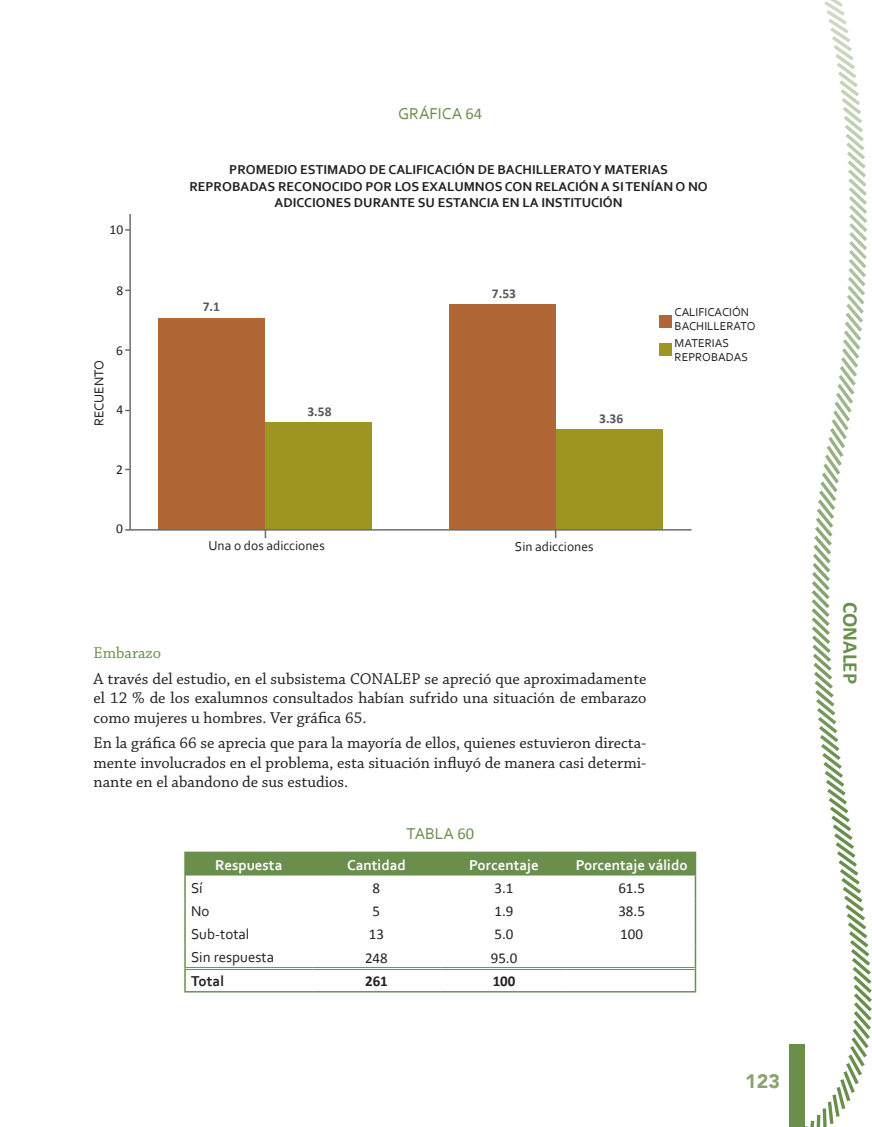
<style>
.page{position:relative;width:872px;height:1127px;background:#fff}
.page>*{position:absolute;margin:0;border:0;box-sizing:border-box;transform-origin:0 0}
.t1{font:700 21px "Calibri";color:#6a8f4d}
.t2{font:900 19.5px "Avenir";color:#8ba371}
.t3{font:16.5px/19.5px "Chaparral Pro";color:#231f20;text-align:justify}
.t4{font:16.5px "Corbel";color:#6a8f4d}
.t5{font:16.5px "Chaparral Pro";color:#6a8f4d}
.t6{font:700 15px "Corbel";color:#fff}
.t7{font:15px "Calibri";color:#231f20}
.t8{font:15px "Corbel";color:#231f20}
.t9{font:700 15px "Calibri";color:#231f20}
.t10{font:700 15px "Corbel";color:#231f20}
.t11{font:700 13.5px/16.5px "Corbel";color:#231f20;text-align:center}
.t12{font:13.5px "Corbel";color:#231f20}
.t13{font:700 13.5px "Calibri";color:#57585a}
.t14{font:13.5px "Calibri";color:#231f20}
.t15{font:12px/14.4px "Corbel";color:#231f20}
.s1{font-family:"Calibri"}
</style>
<div class="page">
<svg style="left:789px;top:0;width:83px;height:1127px"></svg>
<svg style="left:129px;top:214px;width:563px;height:317px"></svg>
<div style="left:659px;top:315px;width:13px;height:12px;background:#b16735"></div>
<div style="left:659px;top:343px;width:13px;height:12px;background:#9e9520"></div>
<div style="left:186px;top:853px;width:508px;height:22px;background:#6a8f4d"></div>
<hr style="left:184px;top:851px;width:129px;height:2px;background:#6a8f4d">
<hr style="left:184px;top:853px;width:2px;height:22px;background:#6a8f4d">
<hr style="left:313px;top:851px;width:127px;height:2px;background:#6a8f4d">
<hr style="left:440px;top:851px;width:128px;height:2px;background:#6a8f4d">
<hr style="left:568px;top:851px;width:128px;height:2px;background:#6a8f4d">
<hr style="left:694px;top:853px;width:2px;height:22px;background:#6a8f4d">
<hr style="left:184px;top:875px;width:2px;height:24px;background:#6a8f4d">
<hr style="left:694px;top:875px;width:2px;height:24px;background:#6a8f4d">
<hr style="left:184px;top:899px;width:2px;height:23px;background:#6a8f4d">
<hr style="left:694px;top:899px;width:2px;height:23px;background:#6a8f4d">
<hr style="left:184px;top:922px;width:2px;height:23px;background:#6a8f4d">
<hr style="left:694px;top:922px;width:2px;height:23px;background:#6a8f4d">
<hr style="left:184px;top:945px;width:2px;height:23px;background:#6a8f4d">
<hr style="left:694px;top:945px;width:2px;height:23px;background:#6a8f4d">
<hr style="left:184px;top:968px;width:2px;height:23px;background:#6a8f4d">
<hr style="left:694px;top:968px;width:2px;height:23px;background:#6a8f4d">
<hr style="left:184px;top:991px;width:129px;height:1px;background:#6a8f4d">
<hr style="left:313px;top:991px;width:127px;height:1px;background:#6a8f4d">
<hr style="left:440px;top:991px;width:128px;height:1px;background:#6a8f4d">
<hr style="left:568px;top:991px;width:128px;height:1px;background:#6a8f4d">
<hr style="left:186px;top:967px;width:127px;height:1px;background:#6a8f4d">
<hr style="left:186px;top:969px;width:127px;height:1px;background:#6a8f4d">
<hr style="left:313px;top:967px;width:127px;height:1px;background:#6a8f4d">
<hr style="left:313px;top:969px;width:127px;height:1px;background:#6a8f4d">
<hr style="left:440px;top:967px;width:128px;height:1px;background:#6a8f4d">
<hr style="left:440px;top:969px;width:128px;height:1px;background:#6a8f4d">
<hr style="left:568px;top:967px;width:126px;height:1px;background:#6a8f4d">
<hr style="left:568px;top:969px;width:126px;height:1px;background:#6a8f4d">
<p class="t4" style="left:398px;top:103px;width:85px">GRÁFICA <span class="s1">64</span></p>
<p class="t14" style="left:110px;top:221px;width:15px">10</p>
<p class="t14" style="left:116px;top:281px;width:8px">8</p>
<p class="t12" style="left:91px;top:426px;width:68px;rotate:-90deg">RECUENTO</p>
<p class="t14" style="left:116px;top:342px;width:8px">6</p>
<p class="t14" style="left:116px;top:401px;width:8px">4</p>
<p class="t14" style="left:116px;top:461px;width:8px">2</p>
<p class="t14" style="left:116px;top:520px;width:8px">0</p>
<p class="t11" style="left:189px;top:161px;width:520px">PROMEDIO ESTIMADO DE CALIFICACIÓN DE BACHILLERATO Y MATERIAS<br>REPROBADAS RECONOCIDO POR LOS EXALUMNOS CON RELACIÓN A SI TENÍAN O NO<br>ADICCIONES DURANTE SU ESTANCIA EN LA INSTITUCIÓN</p>
<p class="t13" style="left:203px;top:298px;width:19px">7.1</p>
<p class="t13" style="left:307px;top:403px;width:26px">3.58</p>
<p class="t13" style="left:492px;top:284px;width:26px">7.53</p>
<p class="t13" style="left:599px;top:409px;width:26px">3.36</p>
<p class="t12" style="left:208px;top:537px;width:118px">Una o dos adicciones</p>
<p class="t12" style="left:515px;top:538px;width:80px">Sin adicciones</p>
<p class="t15" style="left:674px;top:304px;width:82px">CALIFICACIÓN<br>BACHILLERATO</p>
<p class="t15" style="left:674px;top:335px;width:75px">MATERIAS<br>REPROBADAS</p>
<p class="t5" style="left:94px;top:643px;width:69px">Embarazo</p>
<p class="t3" style="left:94px;top:669px;width:554px">A través del estudio, en el subsistema CONALEP se apreció que aproximadamente el 12 % de los exalumnos consultados habían sufrido una situación de embarazo como mujeres u hombres. Ver gráfica 65.</p>
<p class="t3" style="left:94px;top:734px;width:554px">En la gráfica 66 se aprecia que para la mayoría de ellos, quienes estuvieron directa&shy;mente involucrados en el problema, esta situación influyó de manera casi determi&shy;nante en el abandono de sus estudios.</p>
<p class="t4" style="left:406px;top:823px;width:69px">TABLA <span class="s1">60</span></p>
<p class="t6" style="left:215px;top:855px;width:69px">Respuesta</p>
<p class="t6" style="left:347px;top:855px;width:60px">Cantidad</p>
<p class="t6" style="left:469px;top:855px;width:71px">Porcentaje</p>
<p class="t6" style="left:575px;top:855px;width:113px">Porcentaje válido</p>
<p class="t8" style="left:191px;top:878px;width:13px">Sí</p>
<p class="t7" style="left:372px;top:878px;width:9px">8</p>
<p class="t7" style="left:494px;top:878px;width:20px">3.1</p>
<p class="t7" style="left:618px;top:878px;width:28px">61.5</p>
<p class="t8" style="left:191px;top:901px;width:20px">No</p>
<p class="t7" style="left:372px;top:901px;width:9px">5</p>
<p class="t7" style="left:494px;top:901px;width:20px">1.9</p>
<p class="t7" style="left:618px;top:901px;width:28px">38.5</p>
<p class="t8" style="left:191px;top:925px;width:60px">Sub-total</p>
<p class="t7" style="left:369px;top:925px;width:17px">13</p>
<p class="t7" style="left:494px;top:925px;width:20px">5.0</p>
<p class="t7" style="left:620px;top:925px;width:24px">100</p>
<p class="t8" style="left:191px;top:948px;width:85px">Sin respuesta</p>
<p class="t7" style="left:365px;top:948px;width:24px">248</p>
<p class="t7" style="left:491px;top:948px;width:28px">95.0</p>
<p class="t10" style="left:191px;top:971px;width:35px">Total</p>
<p class="t9" style="left:365px;top:971px;width:24px">261</p>
<p class="t9" style="left:492px;top:971px;width:24px">100</p>
<p class="t2" style="left:745px;top:1064px;width:36px">123</p>
<p class="t1" style="left:864px;top:602px;width:84px;rotate:90deg">CONALEP</p>
</div>
